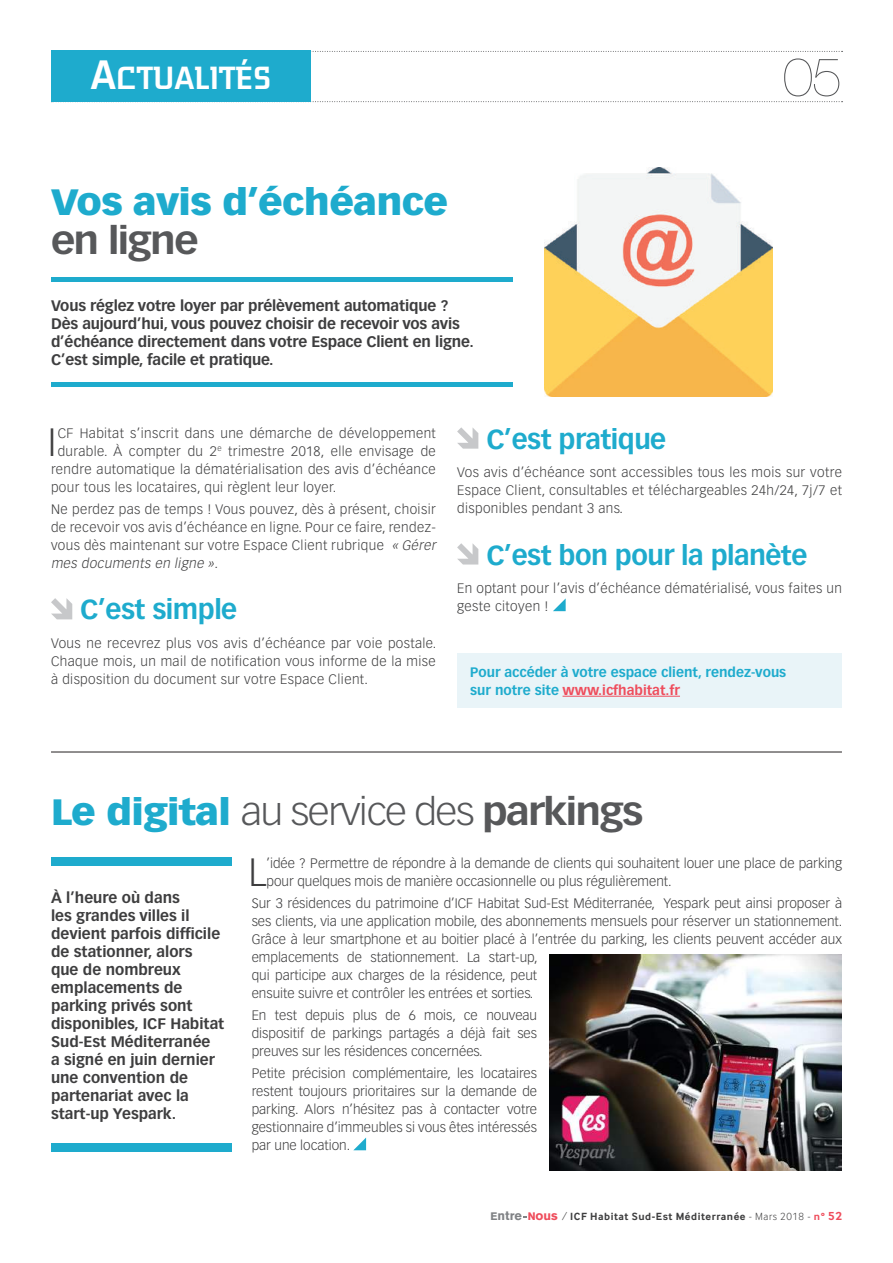
<style>
.page{position:relative;width:893px;height:1263px;background:#fff}
.page>*{position:absolute;margin:0;border:0;box-sizing:border-box;transform-origin:0 0}
.t1{font:200 54px "Helvetica Neue LT Pro";color:#57585a}
.t2{font:300 38.85px "Vectora LT Pro";color:#3e3e3f}
.t3{font:300 37.5px "Vectora LT Pro";letter-spacing:-.04em;color:#57585a;scale:1.09 1}
.t4{font:700 37.5px "Midnight Kernboy";color:#fff}
.t5{font:700 37.5px "Vectora LT Pro";letter-spacing:-.04em;color:#57585a;scale:1.09 1}
.t6{font:900 36px "Vectora LT Pro";letter-spacing:-.02em;color:#1eabcd;scale:1.09 1}
.t7{font:700 27px "Vectora LT Pro";letter-spacing:-.02em;color:#1eabcd}
.t8{font:700 15px/18px "Vectora LT Pro";color:#3e3e3f}
.t9{font:300 13.5px/18px "Vectora LT Pro";color:#3e3e3f;text-align:justify}
.t10{font:300 13.5px/18px "Vectora LT Pro";letter-spacing:.03em;color:#3e3e3f}
.t11{font:700 13.5px/18px "Vectora LT Pro";color:#1eabcd}
.t12{font:700 10.8px "Inter Face";letter-spacing:.05em;color:#3e3e3f}
.s1{font-size:48px}
.s2{font-style:italic}
.s3{color:#ef4d5c}
.s4{font-weight:900;font-size:36px;color:#1eabcd}
.s5{font-weight:700}
.s6{font-family:"Akzidenz Grotesk BE";color:#808285}
.s7{font-family:"Akzidenz Grotesk BE";font-size:12.75px;color:#808285}
.s8{font-family:"Akzidenz Grotesk BE";color:#ef4d5c}
.s9{font-family:"Akzidenz Grotesk BE";font-size:12.75px;color:#ef4d5c}
.s10{font-weight:300}
.s11{font-size:12.15px;color:#ef4d5c}
</style>
<div class="page">
<svg style="left:310px;top:51px;width:533px;height:1px"></svg>
<svg style="left:51px;top:101px;width:792px;height:1px"></svg>
<div style="left:51px;top:50px;width:259px;height:51px;background:#1eabcd"></div>
<svg style="left:353px;top:1137px;width:13px;height:13px"></svg>
<svg style="left:51px;top:598px;width:21px;height:21px"></svg>
<svg style="left:457px;top:427px;width:21px;height:22px"></svg>
<svg style="left:457px;top:543px;width:21px;height:21px"></svg>
<svg style="left:553px;top:598px;width:13px;height:13px"></svg>
<div style="left:458px;top:654px;width:384px;height:54px;background:#e9f4f8"></div>
<hr style="left:562px;top:696px;width:118px;height:1px;background:#ef4d5c">
<div style="left:51px;top:277px;width:461px;height:5px;background:#1eabcd"></div>
<hr style="left:51px;top:382px;width:461px;height:4px;background:#1eabcd">
<div style="left:51px;top:858px;width:180px;height:8px;background:#1eabcd"></div>
<hr style="left:51px;top:752px;width:791px;height:1px;background:#231f20">
<img style="left:550px;top:954px;width:292px;height:216px">
<img style="left:544px;top:168px;width:229px;height:229px">
<div style="left:51px;top:1143px;width:180px;height:8px;background:#1eabcd"></div>
<h3 class="t4" style="left:90px;top:57px;width:183px"><span class="s1">A</span>CTUALITÉS</h3>
<h3 class="t6" style="left:51px;top:180px;width:366px">Vos avis d’échéance</h3>
<h3 class="t5" style="left:51px;top:218px;width:137px">en ligne</h3>
<p class="t8" style="left:51px;top:297px;width:424px">Vous réglez votre loyer par prélèvement automatique ?<br>Dès aujourd’hui, vous pouvez choisir de recevoir vos avis d’échéance directement dans votre Espace Client en ligne.<br>C’est simple, facile et pratique.</p>
<h1 class="t1" style="left:783px;top:45px;width:60px">05</h1>
<h2 class="t2" style="left:48px;top:418px;width:10px">I</h2>
<p class="t10" style="left:58px;top:424px;width:380px">CF Habitat s’inscrit dans une démarche de développement</p>
<p class="t10" style="left:58px;top:442px;width:380px">durable. À compter du 2<sup>e</sup> trimestre 2018, elle envisage de</p>
<p class="t10" style="left:51px;top:460px;width:386px">rendre automatique la dématérialisation des avis d’échéance</p>
<p class="t10" style="left:51px;top:478px;width:287px">pour tous les locataires, qui règlent leur loyer.</p>
<p class="t10" style="left:51px;top:500px;width:389px">Ne perdez pas de temps ! Vous pouvez, dès à présent, choisir de recevoir vos avis d’échéance en ligne. Pour ce faire, rendez&shy;vous dès maintenant sur votre Espace Client rubrique <span class="s2">« Gérer mes documents en ligne ».</span></p>
<h3 class="t7" style="left:80px;top:593px;width:159px">C’est simple</h3>
<p class="t9" style="left:51px;top:634px;width:387px">Vous ne recevrez plus vos avis d’échéance par voie postale.<br>Chaque mois, un mail de notification vous informe de la mise à disposition du document sur votre Espace Client.</p>
<h3 class="t7" style="left:486px;top:422px;width:181px">C’est pratique</h3>
<p class="t9" style="left:457px;top:463px;width:386px">Vos avis d’échéance sont accessibles tous les mois sur votre Espace Client, consultables et téléchargeables 24h/24, 7j/7 et disponibles pendant 3 ans.</p>
<h3 class="t7" style="left:486px;top:538px;width:323px">C’est bon pour la planète</h3>
<p class="t10" style="left:457px;top:579px;width:386px">En optant pour l’avis d’échéance dématérialisé, vous faites un geste citoyen !</p>
<p class="t11" style="left:470px;top:663px;width:317px">Pour accéder à votre espace client, rendez-vous sur notre site <span class="s3">www.icfhabitat.fr</span></p>
<h3 class="t3" style="left:51px;top:788px;width:545px"><span class="s4">Le digital</span> au service des <span class="s5">parkings</span></h3>
<h2 class="t2" style="left:249px;top:848px;width:19px">L</h2>
<p class="t9" style="left:267px;top:854px;width:577px">’idée ? Permettre de répondre à la demande de clients qui souhaitent louer une place de parking pour quelques mois de manière occasionnelle ou plus régulièrement.</p>
<p class="t9" style="left:252px;top:894px;width:592px;text-align:left">Sur 3 résidences du patrimoine d’ICF Habitat Sud-Est Méditerranée, Yespark peut ainsi proposer à ses clients, via une application mobile, des abonnements mensuels pour réserver un stationnement.<br>Grâce à leur smartphone et au boitier placé à l’entrée du parking, les clients peuvent accéder aux emplacements de stationnement. La start-up,<br>qui participe aux charges de la résidence, peut<br>ensuite suivre et contrôler les entrées et sorties.</p>
<p class="t9" style="left:252px;top:1006px;width:287px">En test depuis plus de 6 mois, ce nouveau dispositif de parkings partagés a déjà fait ses preuves sur les résidences concernées.</p>
<p class="t9" style="left:252px;top:1064px;width:287px">Petite précision complémentaire, les locataires restent toujours prioritaires sur la demande de parking. Alors n’hésitez pas à contacter votre gestionnaire d’immeubles si vous êtes intéressés par une location.</p>
<p class="t8" style="left:51px;top:889px;width:175px">À l’heure où dans<br>les grandes villes il devient parfois difficile de stationner, alors<br>que de nombreux emplacements de parking privés sont disponibles, ICF Habitat<br>Sud-Est Méditerranée<br>a signé en juin dernier une convention de partenariat avec la start-up Yespark.</p>
<p class="t12" style="left:491px;top:1210px;width:353px"><span class="s6">E</span><span class="s7">ntre</span> <span class="s8">N</span><span class="s9">ous</span> <span class="s10">/</span> ICF Habitat Sud-Est Méditerranée <span class="s10">- Mars 2018 -</span> <span class="s3">n°</span> <span class="s11">52</span></p>
</div>
